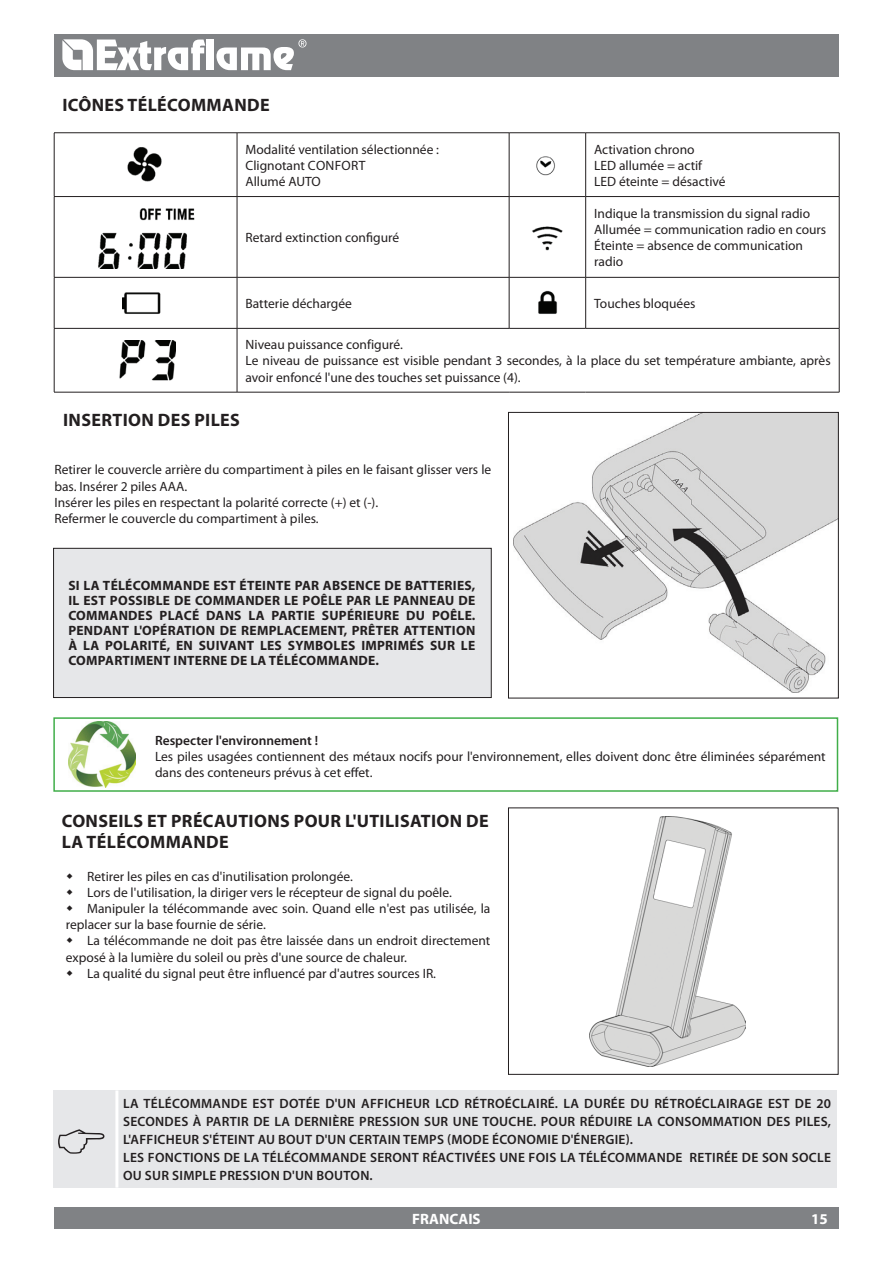
<style>
.page{position:relative;width:893px;height:1263px;background:#fff}
.page>*{position:absolute;margin:0;border:0;box-sizing:border-box;transform-origin:0 0}
.t1{font:700 18px "Myriad Pro";letter-spacing:.02em;color:#231f20}
.t2{font:700 15px "Myriad Pro";color:#fff}
.t3{font:13.5px/16.2px "Myriad Pro";color:#231f20}
.t4{font:600 13.5px/18px "Myriad Pro";letter-spacing:.02em;color:#231f20}
.t5{font:700 13.5px/15px "Myriad Pro";letter-spacing:.02em;color:#231f20;text-align:justify}
.t6{font:600 13.5px "Myriad Pro";color:#231f20}
</style>
<div class="page">
<img style="left:589px;top:817px;width:157px;height:249px">
<svg style="left:623px;top:1003px;width:50px;height:21px"></svg>
<img style="left:514px;top:414px;width:322px;height:279px">
<div style="left:508px;top:412px;width:330px;height:286px;border:1px solid #231f20"></div>
<div style="left:54px;top:34px;width:785px;height:43px;background:#808285"></div>
<div style="left:54px;top:1208px;width:785px;height:21px;background:#808285"></div>
<svg style="left:62px;top:39px;width:143px;height:31px"></svg>
<div style="left:207px;top:40px;width:7px;height:30px;background:#fff"></div>
<svg style="left:216px;top:39px;width:90px;height:31px"></svg>
<div style="left:53px;top:717px;width:785px;height:75px;border:2px solid #40ae49"></div>
<img style="left:69px;top:721px;width:67px;height:66px">
<div style="left:54px;top:548px;width:437px;height:149px;background:#e6e7e9"></div>
<div style="left:53px;top:548px;width:438px;height:150px;border:1px solid #231f20"></div>
<hr style="left:54px;top:132px;width:183px;height:1px;background:#231f20">
<hr style="left:54px;top:133px;width:1px;height:63px;background:#231f20">
<hr style="left:237px;top:132px;width:272px;height:1px;background:#231f20">
<hr style="left:237px;top:133px;width:1px;height:63px;background:#231f20">
<hr style="left:509px;top:132px;width:77px;height:1px;background:#231f20">
<hr style="left:509px;top:133px;width:1px;height:63px;background:#231f20">
<hr style="left:586px;top:132px;width:253px;height:1px;background:#231f20">
<hr style="left:585px;top:133px;width:1px;height:63px;background:#231f20">
<hr style="left:839px;top:133px;width:1px;height:63px;background:#231f20">
<hr style="left:54px;top:196px;width:183px;height:1px;background:#231f20">
<hr style="left:54px;top:197px;width:1px;height:80px;background:#231f20">
<hr style="left:237px;top:196px;width:272px;height:1px;background:#231f20">
<hr style="left:237px;top:197px;width:1px;height:80px;background:#231f20">
<hr style="left:509px;top:196px;width:77px;height:1px;background:#231f20">
<hr style="left:509px;top:197px;width:1px;height:80px;background:#231f20">
<hr style="left:586px;top:196px;width:253px;height:1px;background:#231f20">
<hr style="left:585px;top:197px;width:1px;height:80px;background:#231f20">
<hr style="left:839px;top:197px;width:1px;height:80px;background:#231f20">
<hr style="left:509px;top:277px;width:77px;height:1px;background:#231f20">
<hr style="left:586px;top:277px;width:253px;height:1px;background:#231f20">
<hr style="left:585px;top:277px;width:1px;height:51px;background:#231f20">
<hr style="left:839px;top:277px;width:1px;height:51px;background:#231f20">
<hr style="left:54px;top:329px;width:1px;height:63px;background:#231f20">
<hr style="left:237px;top:329px;width:1px;height:63px;background:#231f20">
<hr style="left:54px;top:277px;width:183px;height:1px;background:#231f20">
<hr style="left:54px;top:277px;width:1px;height:51px;background:#231f20">
<hr style="left:237px;top:277px;width:272px;height:1px;background:#231f20">
<hr style="left:237px;top:277px;width:1px;height:51px;background:#231f20">
<hr style="left:509px;top:277px;width:1px;height:51px;background:#231f20">
<hr style="left:54px;top:328px;width:183px;height:1px;background:#231f20">
<hr style="left:237px;top:328px;width:272px;height:1px;background:#231f20">
<hr style="left:509px;top:328px;width:77px;height:1px;background:#231f20">
<hr style="left:586px;top:328px;width:253px;height:1px;background:#231f20">
<hr style="left:54px;top:392px;width:183px;height:1px;background:#231f20">
<hr style="left:237px;top:392px;width:272px;height:1px;background:#231f20">
<hr style="left:509px;top:392px;width:77px;height:1px;background:#231f20">
<hr style="left:586px;top:392px;width:253px;height:1px;background:#231f20">
<hr style="left:839px;top:329px;width:1px;height:63px;background:#231f20">
<img style="left:127px;top:147px;width:35px;height:35px">
<img style="left:536px;top:156px;width:19px;height:20px">
<img style="left:98px;top:208px;width:97px;height:60px">
<img style="left:532px;top:226px;width:31px;height:25px">
<img style="left:122px;top:292px;width:39px;height:22px">
<img style="left:538px;top:290px;width:19px;height:24px">
<img style="left:119px;top:341px;width:56px;height:40px">
<div style="left:53px;top:1090px;width:784px;height:97px;background:#e6e7e9"></div>
<hr style="left:115px;top:1090px;width:3px;height:97px;background:#fff">
<h1 class="t1" style="left:62px;top:93px;width:209px">ICÔNES TÉLÉCOMMANDE</h1>
<p class="t3" style="left:246px;top:141px;width:195px">Modalité ventilation sélectionnée :<br>Clignotant CONFORT<br>Allumé AUTO</p>
<p class="t3" style="left:594px;top:141px;width:133px">Activation chrono<br>LED allumée = actif<br>LED éteinte = désactivé</p>
<p class="t3" style="left:246px;top:229px;width:155px">Retard extinction configuré</p>
<p class="t3" style="left:594px;top:205px;width:234px">Indique la transmission du signal radio<br>Allumée = communication radio en cours<br>Éteinte = absence de communication radio</p>
<p class="t3" style="left:246px;top:295px;width:108px">Batterie déchargée</p>
<p class="t3" style="left:594px;top:295px;width:103px">Touches bloquées</p>
<p class="t3" style="left:246px;top:336px;width:587px">Niveau puissance configuré.<br>Le niveau de puissance est visible pendant 3 secondes, à la place du set température ambiante, après avoir enfoncé l'une des touches set puissance (4).</p>
<h1 class="t1" style="left:63px;top:408px;width:178px">INSERTION DES PILES</h1>
<p class="t3" style="left:54px;top:461px;width:438px">Retirer le couvercle arrière du compartiment à piles en le faisant glisser vers le bas. Insérer 2 piles AAA.<br>Insérer les piles en respectant la polarité correcte (+) et (-).<br>Refermer le couvercle du compartiment à piles.</p>
<p class="t5" style="left:68px;top:578px;width:409px">SI LA TÉLÉCOMMANDE EST ÉTEINTE PAR ABSENCE DE BATTERIES, IL EST POSSIBLE DE COMMANDER LE POÊLE PAR LE PANNEAU DE COMMANDES PLACÉ DANS LA PARTI E SUPÉRIEURE DU POÊLE.<br>PENDANT L'OPÉRATION DE REMPLACEMENT, PRÊTER ATTENTION À LA POLARITÉ, EN SUIVANT LES SYMBOLES IMPRIMÉS SUR LE COMPARTIMENT INTERNE DE LA TÉLÉCOMMANDE.</p>
<p class="t6" style="left:155px;top:731px;width:165px">RESPECTER L'ENVIRONNEMENT !</p>
<p class="t3" style="left:155px;top:748px;width:672px">Les piles usagées contiennent des métaux nocifs pour l'environnement, elles doivent donc être éliminées séparément dans des conteneurs prévus à cet effet.</p>
<h1 class="t1" style="left:62px;top:809px;width:12px">CONSE</h1>
<h1 class="t1" style="left:118px;top:809px;width:188px">ILS ET PRÉCAUTIONS POUR</h1>
<h1 class="t1" style="left:345px;top:809px;width:133px">L'UTILISATION DE</h1>
<h1 class="t1" style="left:62px;top:830px;width:48px">LA TÉLÉCOMMANDE</h1>
<p class="t3" style="left:87px;top:868px;width:267px">Retirer les piles en cas d'inutilisation prolongée.</p>
<p class="t3" style="left:87px;top:884px;width:366px">Lors de l'utilisation, la diriger vers le récepteur de signal du poêle.</p>
<p class="t3" style="left:87px;top:900px;width:405px">Manipuler la télécommande avec soin. Quand elle n'est pas utilisée, la</p>
<p class="t3" style="left:66px;top:916px;width:201px">replacer sur la base fournie de série.</p>
<p class="t3" style="left:87px;top:932px;width:405px">La télécommande ne doit pas être laissée dans un endroit directement</p>
<p class="t3" style="left:66px;top:949px;width:343px">exposé à la lumière du soleil ou près d'une source de chaleur.</p>
<p class="t3" style="left:87px;top:965px;width:350px">La qualité du signal peut être influencé par d'autres sources IR.</p>
<p class="t4" style="left:123px;top:1094px;width:710px">LA TÉLÉCOMMANDE EST DOTÉE D'UN AFFICHEUR LCD RÉTROÉCLAIRÉ. LA DURÉE DU RÉTROÉCLAIRAGE EST DE 20<br>SECONDES À PARTIR DE LA DERNIÈRE PRESSION SUR UNE TOUCHE. POUR RÉDUIRE LA CONSOMMATION DES PILES, L'AFFICHEUR S'ÉTEINT AU BOUT D'UN CERTAIN TEMPS (MODE ÉCONOMIE D'ÉNERGIE).<br>LES FONCTIONS DE LA TÉLÉCOMMANDE SERONT RÉACTIVÉES UNE FOIS LA TÉLÉCOMMANDE RETIRÉE DE SON SOCLE OU SUR SIMPLE PRESSION D'UN BOUTON.</p>
<p class="t2" style="left:412px;top:1209px;width:70px">FRANCAIS</p>
<p class="t2" style="left:811px;top:1209px;width:18px">15</p>
</div>
